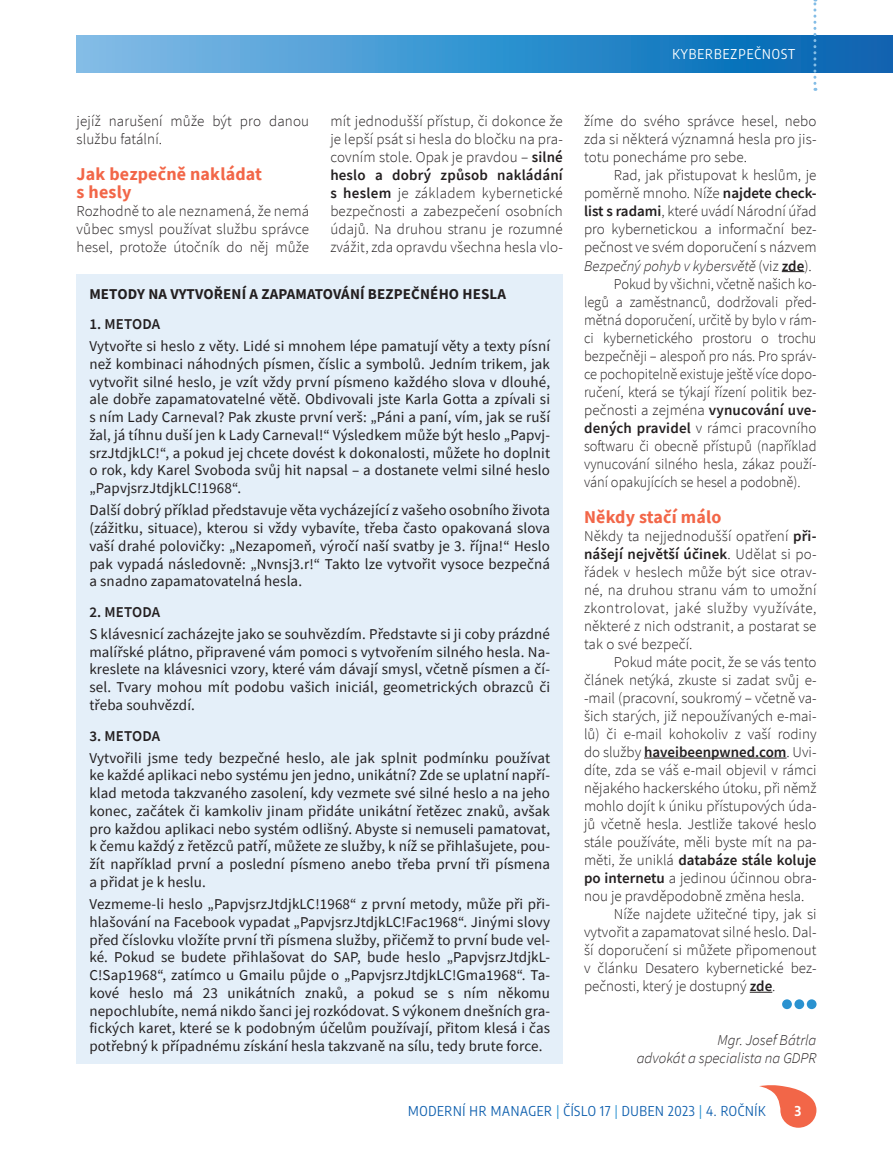
<style>
.page{position:relative;width:893px;height:1149px;background:#fff}
.page>*{position:absolute;margin:0;border:0;box-sizing:border-box;transform-origin:0 0}
.nadpis_new{font:700 18px/18px "Source Sans Pro";letter-spacing:.01em;color:#f26648}
.box_new{font:15px/17.7px "Source Sans Pro";letter-spacing:.01em;color:#231f20;text-align:justify}
.text_new{font:300 15px/18px "Source Sans Pro";color:#231f20;text-align:justify}
.text_new_neodsazeny{font:300 15px/18px "Source Sans Pro";letter-spacing:.01em;color:#231f20;text-align:justify}
.text_new-2{font:300 15px/18px "Source Sans Pro";color:#231f20;text-align:justify;scale:.96 1}
.box_new-2{font:700 15px "Source Sans Pro";letter-spacing:.01em;color:#231f20}
.text_new-3{font:italic 300 15px "Source Sans Pro";color:#231f20}
.box_new-3{font:600 15px "Source Sans Pro";letter-spacing:.01em;color:#231f20}
.t1{font:13.5px "Encode Sans Condensed";letter-spacing:.05em;color:#1161af}
.t2{font:13.5px "Encode Sans Condensed";letter-spacing:.08em;color:#fff}
.t3{font:700 13.5px "Encode Sans Condensed";color:#fff}
.s1{font-weight:600}
.s2{font-style:italic}
.s3{color:#2a92d0}
</style>
<div class="page">
<svg style="left:782px;top:271px;width:22px;height:1px"></svg>
<hr style="left:644px;top:757px;width:143px;height:1px;background:#231f20">
<svg style="left:750px;top:991px;width:22px;height:1px"></svg>
<div style="left:782px;top:999px;width:10px;height:9px;background:#2a92d0;border-radius:50%"></div>
<div style="left:794px;top:999px;width:10px;height:9px;background:#2a92d0;border-radius:50%"></div>
<div style="left:807px;top:999px;width:9px;height:9px;background:#2a92d0;border-radius:50%"></div>
<svg style="left:759px;top:1085px;width:57px;height:42px"></svg>
<svg style="left:77px;top:35px;width:816px;height:37px;background:#3a91cd"></svg>
<svg style="left:813px;top:0;width:3px;height:91px"></svg>
<div style="left:77px;top:274px;width:486px;height:789px;background:#e4eff9"></div>
<p class="t2" style="left:673px;top:45px;width:124px">KYBERBEZPEČNOST</p>
<p class="text_new_neodsazeny" style="left:77px;top:112px;width:234px">jejíž narušení může být pro danou službu fatální.</p>
<p class="nadpis_new" style="left:77px;top:165px;width:187px">Jak bezpečně nakládat s hesly</p>
<p class="text_new_neodsazeny" style="left:77px;top:202px;width:234px">Rozhodně to ale neznamená, že nemá vůbec smysl používat službu správce hesel, protože útočník do něj může</p>
<p class="text_new_neodsazeny" style="left:330px;top:112px;width:234px">mít jednodušší přístup, či dokonce že je lepší psát si hesla do bločku na pra&shy;covním stole. Opak je pravdou – <span class="s1">silné heslo a dobrý způsob nakládání s heslem</span> je základem kybernetické bezpečnosti a zabezpečení osobních údajů. Na druhou stranu je rozumné zvážit, zda opravdu všechna hesla vlo-</p>
<p class="text_new_neodsazeny" style="left:584px;top:112px;width:234px">žíme do svého správce hesel, nebo zda si některá významná hesla pro jis&shy;totu ponecháme pro sebe.</p>
<p class="text_new" style="left:584px;top:166px;width:234px;text-indent:30px">Rad, jak přistupovat k heslům, je poměrně mnoho. Níže <span class="s1">najdete check&shy;list s radami</span>, které uvádí Národní úřad pro kybernetickou a informační bez&shy;pečnost ve svém doporučení s názvem <span class="s2">Bezpečný pohyb v kybersvětě</span> (viz <span class="s1">zde</span>).</p>
<p class="text_new-2" style="left:584px;top:274px;width:244px;text-indent:30px">Pokud by všichni, včetně našich ko&shy;legů a zaměstnanců, dodržovali před&shy;mětná doporučení, určitě by bylo v rám&shy;ci kybernetického prostoru o trochu bezpečněji – alespoň pro nás. Pro správ&shy;ce pochopitelně existuje ještě více dopo&shy;ručení, která se týkají řízení politik bez&shy;pečnosti a zejména <span class="s1">vynucování uve&shy;dených pravidel</span> v rámci pracovního softwaru či obecně přístupů (například vynucování silného hesla, zákaz použí&shy;vání opakujících se hesel a podobně).</p>
<p class="nadpis_new" style="left:584px;top:507px;width:139px">Někdy stačí málo</p>
<p class="text_new_neodsazeny" style="left:584px;top:526px;width:234px">Někdy ta nejjednodušší opatření <span class="s1">při&shy;nášejí největší účinek</span>. Udělat si po&shy;řádek v heslech může být sice otrav&shy;né, na druhou stranu vám to umožní zkontrolovat, jaké služby využíváte, některé z nich odstranit, a postarat se tak o své bezpečí.</p>
<p class="text_new" style="left:584px;top:652px;width:234px;text-indent:30px">Pokud máte pocit, že se vás tento článek netýká, zkuste si zadat svůj e--mail (pracovní, soukromý – včetně va&shy;šich starých, již nepoužívaných e-mai&shy;lů) či e-mail kohokoliv z vaší rodiny do služby <span class="s1">haveibeenpwned.com</span>. Uvi&shy;díte, zda se váš e-mail objevil v rámci nějakého hackerského útoku, při němž mohlo dojít k úniku přístupových úda&shy;jů včetně hesla. Jestliže takové heslo stále používáte, měli byste mít na pa&shy;měti, že uniklá <span class="s1">databáze stále koluje po internetu</span> a jedinou účinnou obra&shy;nou je pravděpodobně změna hesla.</p>
<p class="text_new" style="left:584px;top:904px;width:234px;text-indent:30px">Níže najdete užitečné tipy, jak si vytvořit a zapamatovat silné heslo. Dal&shy;ší doporučení si můžete připomenout v článku Desatero kybernetické bez&shy;pečnosti, který je dostupný <span class="s1">zde</span>.</p>
<p class="text_new-3" style="left:717px;top:1030px;width:100px">Mgr. Josef Bátrla</p>
<p class="text_new-3" style="left:637px;top:1048px;width:181px">advokát a specialista na GDPR</p>
<p class="t1" style="left:408px;top:1101px;width:359px">MODERNÍ HR MANAGER <span class="s3">|</span> ČÍSLO 17 <span class="s3">|</span> DUBEN 2023 <span class="s3">|</span> 4. ROČNÍK</p>
<p class="t3" style="left:795px;top:1101px;width:8px">3</p>
<p class="box_new-2" style="left:89px;top:283px;width:418px">METODY NA VYTVOŘENÍ A ZAPAMATOVÁNÍ BEZPEČNÉHO HESLA</p>
<p class="box_new-3" style="left:89px;top:314px;width:72px">1. METODA</p>
<p class="box_new" style="left:89px;top:337px;width:462px">Vytvořte si heslo z věty. Lidé si mnohem lépe pamatují věty a texty písní než kombinaci náhodných písmen, číslic a symbolů. Jedním trikem, jak vytvořit silné heslo, je vzít vždy první písmeno každého slova v dlouhé, ale dobře zapamatovatelné větě. Obdivovali jste Karla Gotta a zpívali si s ním Lady Carneval? Pak zkuste první verš: „Páni a paní, vím, jak se ruší žal, já tíhnu duší jen k Lady Carneval!“ Výsledkem může být heslo „Papvj&shy;srzJtdjkLC!“, a pokud jej chcete dovést k dokonalosti, můžete ho doplnit o rok, kdy Karel Svoboda svůj hit napsal – a dostanete velmi silné heslo „PapvjsrzJtdjkLC!1968“.</p>
<p class="box_new" style="left:89px;top:501px;width:462px">Další dobrý příklad představuje věta vycházející z vašeho osobního života (zážitku, situace), kterou si vždy vybavíte, třeba často opakovaná slova vaší drahé polovičky: „Nezapomeň, výročí naší svatby je 3. října!“ Heslo pak vypadá následovně: „Nvnsj3.r!“ Takto lze vytvořit vysoce bezpečná a snadno zapamatovatelná hesla.</p>
<p class="box_new-3" style="left:89px;top:602px;width:72px">2. METODA</p>
<p class="box_new" style="left:89px;top:624px;width:462px">S klávesnicí zacházejte jako se souhvězdím. Představte si ji coby prázdné malířské plátno, připravené vám pomoci s vytvořením silného hesla. Na&shy;kreslete na klávesnici vzory, které vám dávají smysl, včetně písmen a čí&shy;sel. Tvary mohou mít podobu vašich iniciál, geometrických obrazců či třeba souhvězdí.</p>
<p class="box_new-3" style="left:89px;top:725px;width:72px">3. METODA</p>
<p class="box_new" style="left:89px;top:748px;width:462px">Vytvořili jsme tedy bezpečné heslo, ale jak splnit podmínku používat ke každé aplikaci nebo systému jen jedno, unikátní? Zde se uplatní napří&shy;klad metoda takzvaného zasolení, kdy vezmete své silné heslo a na jeho konec, začátek či kamkoliv jinam přidáte unikátní řetězec znaků, avšak pro každou aplikaci nebo systém odlišný. Abyste si nemuseli pamatovat, k čemu každý z řetězců patří, můžete ze služby, k níž se přihlašujete, pou&shy;žít například první a poslední písmeno anebo třeba první tři písmena a přidat je k heslu.</p>
<p class="box_new" style="left:89px;top:894px;width:462px">Vezmeme-li heslo „PapvjsrzJtdjkLC!1968“ z první metody, může při při&shy;hlašování na Facebook vypadat „PapvjsrzJtdjkLC!Fac1968“. Jinými slovy před číslovku vložíte první tři písmena služby, přičemž to první bude vel&shy;ké. Pokud se budete přihlašovat do SAP, bude heslo „PapvjsrzJtdjkL-C!Sap1968“, zatímco u Gmailu půjde o „PapvjsrzJtdjkLC!Gma1968“. Ta&shy;kové heslo má 23 unikátních znaků, a pokud se s ním někomu nepochlubíte, nemá nikdo šanci jej rozkódovat. S výkonem dnešních gra&shy;fických karet, které se k podobným účelům používají, přitom klesá i čas potřebný k případnému získání hesla takzvaně na sílu, tedy brute force.</p>
</div>
